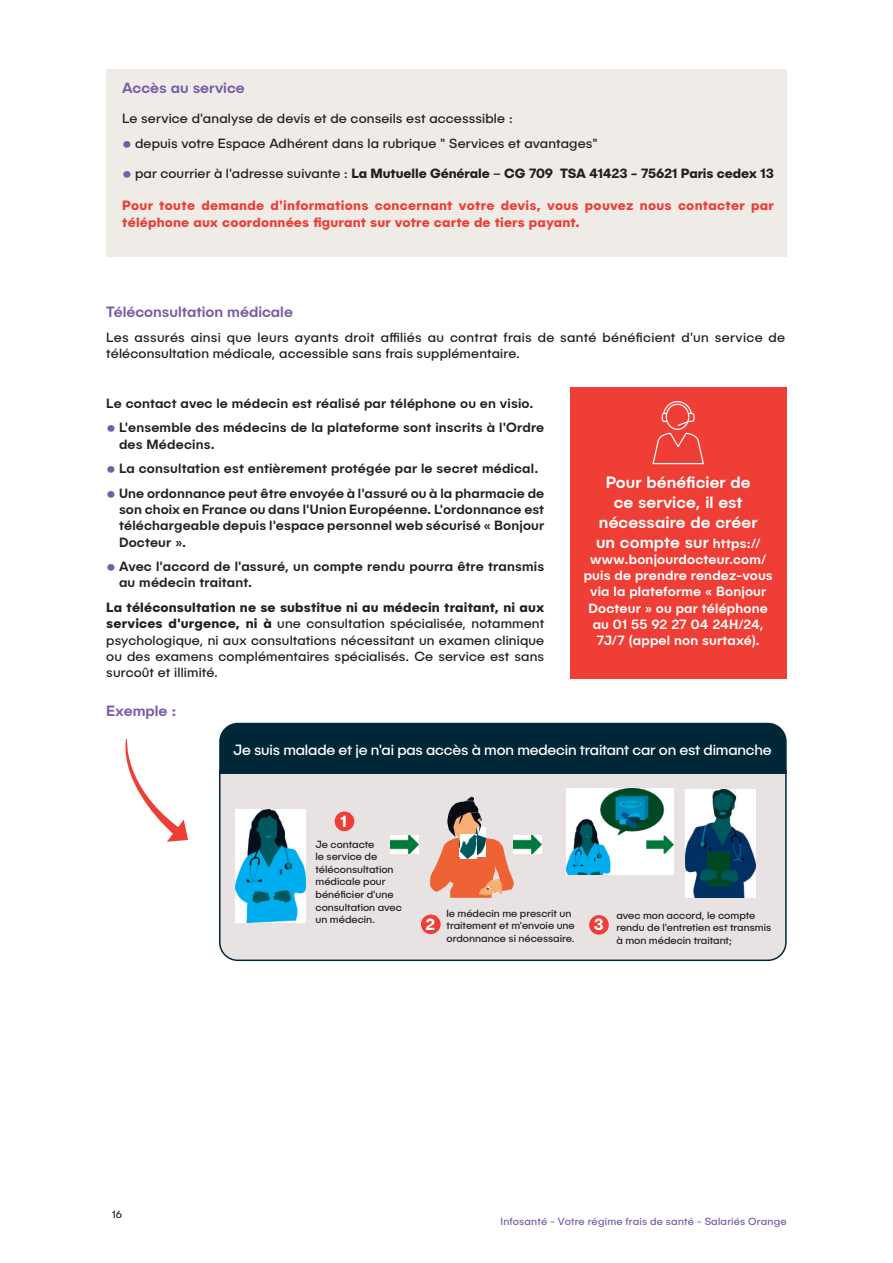
<style>
.page{position:relative;width:893px;height:1263px;background:#fff}
.page>*{position:absolute;margin:0;border:0;box-sizing:border-box;transform-origin:0 0}
.t1{font:500 16.5px/19.8px "Publica Sans";letter-spacing:.005em;color:#fff;text-align:center}
.t2{font:700 16.35px "Publica Sans";color:#fff}
.t3{font:15px "Publica Sans";letter-spacing:-.01em;color:#fff}
.t4{font:500 15px "Publica Sans";color:#785ca7}
.t5{font:13.5px/16.2px "Publica Sans";letter-spacing:.01em;color:#231f20}
.t6{font:500 13.5px/16.2px "Publica Sans";letter-spacing:.01em;color:#231f20}
.t7{font:700 13.5px/16.5px "Publica Sans";letter-spacing:.015em;color:#ee3e35}
.t8{font:500 13.5px/16.2px "Publica Sans";letter-spacing:.015em;color:#fff;text-align:center}
.t9{font:700 13.5px "Publica Sans";letter-spacing:-.01em;color:#231f20}
.t10{font:10.5px/12.6px "Publica Sans";color:#231f20}
.t11{font:10.5px "Publica Sans";letter-spacing:.02em;color:#785ca7}
.s1{font-weight:700;font-size:25.5px;color:#785ca7}
.s2{font-size:25.5px;color:#785ca7}
.s3{font-weight:400}
.s4{font-weight:700}
.s5{font-size:13.5px}
</style>
<div class="page">
<div style="left:570px;top:387px;width:217px;height:291px;background:#ee3e35"></div>
<svg style="left:652px;top:401px;width:52px;height:64px"></svg>
<div style="left:106px;top:69px;width:681px;height:188px;background:#efece8"></div>
<div style="left:219px;top:775px;width:568px;height:187px;background:#e8e2e2"></div>
<img style="left:686px;top:789px;width:70px;height:109px">
<img style="left:566px;top:788px;width:108px;height:86px">
<svg style="left:430px;top:797px;width:84px;height:101px;background:#d39c88"></svg>
<img style="left:514px;top:836px;width:27px;height:17px">
<div style="left:219px;top:722px;width:568px;height:53px;background:#002737"></div>
<img style="left:236px;top:809px;width:70px;height:114px">
<div style="left:335px;top:811px;width:19px;height:20px;background:#ee3e35;border-radius:50%"></div>
<div style="left:421px;top:914px;width:20px;height:20px;background:#ee3e35;border-radius:50%"></div>
<div style="left:589px;top:915px;width:20px;height:20px;background:#ee3e35;border-radius:50%"></div>
<svg style="left:125px;top:739px;width:63px;height:103px"></svg>
<img style="left:391px;top:835px;width:28px;height:18px">
<p class="t4" style="left:122px;top:78px;width:124px">Accès au service</p>
<p class="t5" style="left:122px;top:110px;width:392px">Le service d'analyse de devis et de conseils est accesssible :</p>
<p class="t5" style="left:122px;top:135px;width:477px"><span class="s1">•</span> depuis votre Espace Adhérent dans la rubrique " Services et avantages"</p>
<p class="t9" style="left:122px;top:164px;width:653px"><span class="s2">•</span> <span class="s3">par courrier à l'adresse suivante :</span> La Mutuelle Générale – CG 709 TSA 41423 - 75621 Paris cedex 13</p>
<p class="t7" style="left:122px;top:197px;width:653px">Pour toute demande d'informations concernant votre devis, vous pouvez nous contacter par téléphone aux coordonnées figurant sur votre carte de tiers payant.</p>
<p class="t4" style="left:106px;top:302px;width:188px">Téléconsultation médicale</p>
<p class="t5" style="left:106px;top:329px;width:680px">Les assurés ainsi que leurs ayants droit affiliés au contrat frais de santé bénéficient d'un service de téléconsultation médicale, accessible sans frais supplémentaire.</p>
<p class="t6" style="left:106px;top:394px;width:429px">Le contact avec le médecin est réalisé par téléphone ou en visio.</p>
<p class="t6" style="left:119px;top:419px;width:427px;text-indent:-13px"><span class="s1">•</span> L'ensemble des médecins de la plateforme sont inscrits à l'Ordre des Médecins.</p>
<p class="t6" style="left:106px;top:460px;width:434px"><span class="s1">•</span> La consultation est entièrement protégée par le secret médical.</p>
<p class="t6" style="left:119px;top:485px;width:427px;text-align:justify;text-indent:-13px"><span class="s1">•</span> Une ordonnance peut être envoyée à l'assuré ou à la pharmacie de son choix en France ou dans l'Union Européenne. L'ordonnance est téléchargeable depuis l'espace personnel web sécurisé « Bonjour Docteur ».</p>
<p class="t6" style="left:119px;top:558px;width:427px;text-indent:-13px"><span class="s1">•</span> Avec l'accord de l'assuré, un compte rendu pourra être transmis au médecin traitant.</p>
<p class="t5" style="left:106px;top:599px;width:439px;text-align:justify"><span class="s4">La téléconsultation ne se substitue ni au médecin traitant, ni aux services d'urgence, ni à</span> une consultation spécialisée, notamment psychologique, ni aux consultations nécessitant un examen clinique ou des examens complémentaires spécialisés. Ce service est sans surcoût et illimité.</p>
<p class="t4" style="left:106px;top:701px;width:72px">Exemple :</p>
<p class="t1" style="left:596px;top:472px;width:166px">Pour bénéficier de ce service, il est nécessaire de créer un compte sur <span class="s5">https://</span></p>
<p class="t8" style="left:584px;top:551px;width:191px">www.bonjourdocteur.com/ puis de prendre rendez-vous via la plateforme « Bonjour<br>Docteur » ou par téléphone au 01 55 92 27 04 24H/24,<br>7J/7 (appel non surtaxé).</p>
<p class="t3" style="left:233px;top:741px;width:540px">Je suis malade et je n'ai pas accès à mon medecin traitant car on est dimanche</p>
<p class="t10" style="left:112px;top:1208px;width:12px">16</p>
<p class="t2" style="left:340px;top:810px;width:8px">1</p>
<p class="t10" style="left:315px;top:837px;width:88px">Je contacte<br>le service de téléconsultation médicale pour bénéficier d'une consultation avec un médecin.</p>
<p class="t10" style="left:446px;top:906px;width:130px">le médecin me prescrit un traitement et m'envoie une ordonnance si nécessaire.</p>
<p class="t10" style="left:616px;top:908px;width:156px">avec mon accord, le compte rendu de l'entretien est transmis à mon médecin traitant;</p>
<p class="t2" style="left:426px;top:913px;width:11px">2</p>
<p class="t2" style="left:594px;top:914px;width:11px">3</p>
<p class="t11" style="left:500px;top:1214px;width:288px">Infosanté - Votre régime frais de santé - Salariés Orange</p>
</div>
